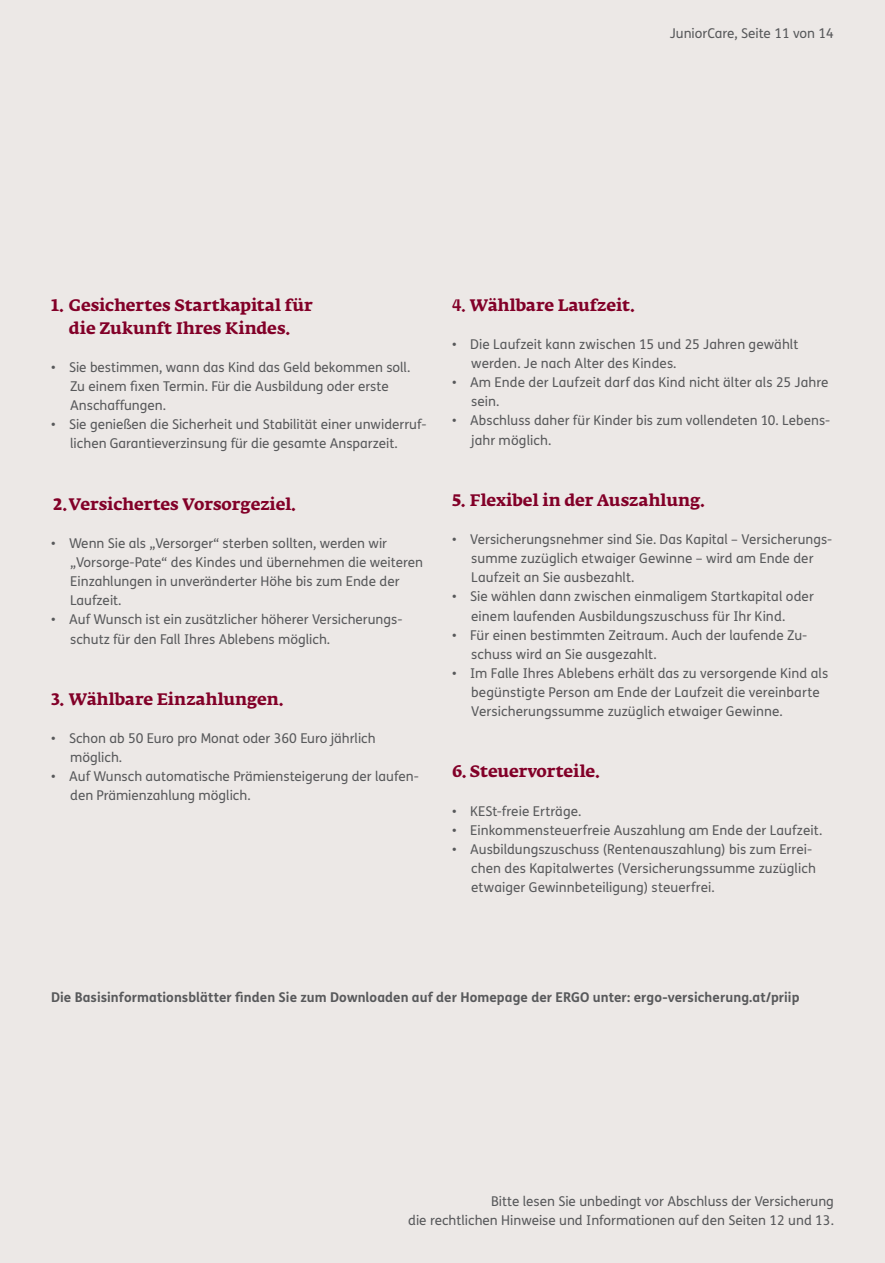
<style>
.page{position:relative;width:885px;height:1263px;background:#fff}
.page>*{position:absolute;margin:0;border:0;box-sizing:border-box;transform-origin:0 0}
.t1{font:700 16.5px/23px "Fedra Serif A Pro";color:#820028;text-align:center}
.t2{font:13.5px/19.2px "FS Me";color:#58595b}
.t3{font:700 13.5px "FS Me";letter-spacing:.005em;color:#58595b}
.s1{font-weight:500}
</style>
<div class="page">
<div style="left:0;top:0;width:884px;height:1263px;background:#ece8e6"></div>
<p class="t2" style="left:669px;top:24px;width:165px">JuniorCare, Seite 11 von 14</p>
<p class="t1" style="left:51px;top:293px;width:263px">1. Gesichertes Startkapital für die Zukunft Ihres Kindes.</p>
<p class="t2" style="left:70px;top:357px;width:341px;text-indent:-19px">• Sie bestimmen, wann das Kind das Geld bekommen soll.<br>Zu einem fixen Termin. Für die Ausbildung oder erste<br>Anschaffungen.</p>
<p class="t2" style="left:70px;top:415px;width:358px;text-indent:-19px">• Sie genießen die Sicherheit und Stabilität einer unwiderruf&shy;lichen Garantieverzinsung für die gesamte Ansparzeit.</p>
<p class="t1" style="left:53px;top:492px;width:244px">2.Versichertes Vorsorgeziel.</p>
<p class="t2" style="left:70px;top:533px;width:354px;text-indent:-19px">• Wenn Sie als „Versorger“ sterben sollten, werden wir „Vorsorge-Pate“ des Kindes und übernehmen die weiteren Einzahlungen in unveränderter Höhe bis zum Ende der Laufzeit.</p>
<p class="t2" style="left:70px;top:610px;width:334px;text-indent:-19px">• Auf Wunsch ist ein zusätzlicher höherer Versicherungs&shy;schutz für den Fall Ihres Ablebens möglich.</p>
<p class="t1" style="left:51px;top:688px;width:233px">3. Wählbare Einzahlungen.</p>
<p class="t2" style="left:70px;top:728px;width:307px;text-indent:-19px">• Schon ab 50 Euro pro Monat oder 360 Euro jährlich möglich.</p>
<p class="t2" style="left:70px;top:767px;width:350px;text-indent:-19px">• Auf Wunsch automatische Prämiensteigerung der laufen&shy;den Prämienzahlung möglich.</p>
<p class="t1" style="left:452px;top:293px;width:184px"><span class="s1">4.</span> Wählbare Laufzeit.</p>
<p class="t2" style="left:471px;top:334px;width:328px;text-indent:-19px">• Die Laufzeit kann zwischen 15 und 25 Jahren gewählt werden. Je nach Alter des Kindes.</p>
<p class="t2" style="left:471px;top:372px;width:359px;text-indent:-19px">• Am Ende der Laufzeit darf das Kind nicht älter als 25 Jahre sein.</p>
<p class="t2" style="left:471px;top:411px;width:359px;text-indent:-19px">• Abschluss daher für Kinder bis zum vollendeten 10. Lebens&shy;jahr möglich.</p>
<p class="t1" style="left:452px;top:489px;width:254px">5. Flexibel in der Auszahlung.</p>
<p class="t2" style="left:471px;top:529px;width:362px;text-indent:-19px">• Versicherungsnehmer sind Sie. Das Kapital – Versicherungs&shy;summe zuzüglich etwaiger Gewinne – wird am Ende der<br>Laufzeit an Sie ausbezahlt.</p>
<p class="t2" style="left:471px;top:587px;width:344px;text-indent:-19px">• Sie wählen dann zwischen einmaligem Startkapital oder einem laufenden Ausbildungszuschuss für Ihr Kind.</p>
<p class="t2" style="left:471px;top:625px;width:337px;text-indent:-19px">• Für einen bestimmten Zeitraum. Auch der laufende Zu&shy;schuss wird an Sie ausgezahlt.</p>
<p class="t2" style="left:471px;top:663px;width:358px;text-indent:-19px">• Im Falle Ihres Ablebens erhält das zu versorgende Kind als begünstigte Person am Ende der Laufzeit die vereinbarte<br>Versicherungssumme zuzüglich etwaiger Gewinne.</p>
<p class="t1" style="left:452px;top:760px;width:149px">6. Steuervorteile.</p>
<p class="t2" style="left:452px;top:801px;width:131px">• KESt-freie Erträge.</p>
<p class="t2" style="left:452px;top:820px;width:371px">• Einkommensteuerfreie Auszahlung am Ende der Laufzeit.</p>
<p class="t2" style="left:471px;top:839px;width:346px;text-indent:-19px">• Ausbildungszuschuss (Rentenauszahlung) bis zum Errei&shy;chen des Kapitalwertes (Versicherungssumme zuzüglich etwaiger Gewinnbeteiligung) steuerfrei.</p>
<p class="t3" style="left:51px;top:987px;width:749px">Die Basisinformationsblätter finden Sie zum Downloaden auf der Homepage der ERGO unter: ergo-versicherung.at/priip</p>
<p class="t2" style="left:408px;top:1191px;width:427px;text-align:right">Bitte lesen Sie unbedingt vor Abschluss der Versicherung<br>die rechtlichen Hinweise und Informationen auf den Seiten 12 und 13.</p>
</div>
